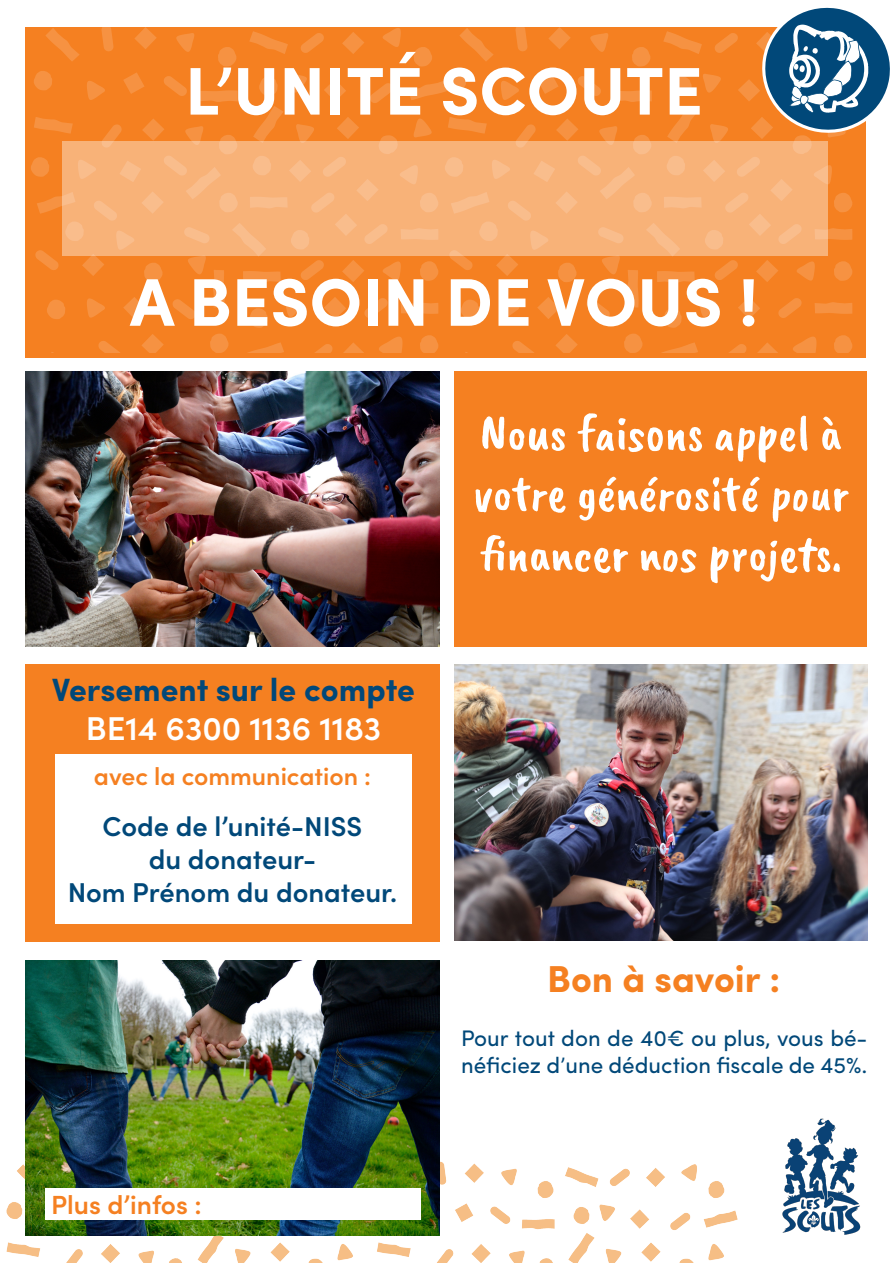
<style>
.page{position:relative;width:893px;height:1263px;background:#fff}
.page>*{position:absolute;margin:0;border:0;box-sizing:border-box;transform-origin:0 0}
.Couverture{font:700 67.5px "Sofia Pro";color:#fff}
.t1{font:50.25px/60.3px "Caveat Brush";color:#fff}
.t2{font:700 37.5px "Sofia Pro";color:#f58021}
.t3{font:600 33.08px "Sofia Pro";color:#fff}
.t4{font:700 32.25px "Sofia Pro";color:#014879}
.t5{font:600 27.3px "Sofia Pro";color:#014879}
.t6{font:600 26.25px "Sofia Pro";color:#f58021}
.t7{font:600 24.83px "Sofia Pro";color:#f58021}
.t8{font:22.5px/27px "Sofia Pro";color:#014879}
</style>
<div class="page">
<img style="left:6px;top:1160px;width:732px;height:103px">
<div style="left:454px;top:371px;width:413px;height:276px;background:#f58021"></div>
<img style="left:26px;top:371px;width:414px;height:276px">
<img style="left:26px;top:960px;width:414px;height:276px">
<img style="left:454px;top:664px;width:413px;height:276px">
<img style="left:26px;top:27px;width:414px;height:326px">
<img style="left:440px;top:27px;width:424px;height:326px">
<svg style="left:756px;top:7px;width:134px;height:129px"></svg>
<svg style="left:62px;top:141px;width:765px;height:114px;background:#f8b37b"></svg>
<div style="left:45px;top:1188px;width:375px;height:32px;background:#fff"></div>
<div style="left:26px;top:664px;width:414px;height:278px;background:#f58021"></div>
<div style="left:55px;top:754px;width:357px;height:170px;background:#fff"></div>
<img style="left:782px;top:1118px;width:79px;height:117px">
<p class="Couverture" style="left:185px;top:39px;width:519px">L’UNITÉ SCOUTE</p>
<p class="Couverture" style="left:130px;top:251px;width:630px">A BESOIN DE VOUS !</p>
<p class="t4" style="left:52px;top:665px;width:365px">Versement sur le compte</p>
<p class="t3" style="left:86px;top:704px;width:297px">BE14 6300 1136 1183</p>
<p class="t7" style="left:94px;top:758px;width:279px">avec la communication :</p>
<p class="t5" style="left:103px;top:806px;width:261px">Code de l’unité-NISS</p>
<p class="t5" style="left:149px;top:839px;width:169px">du donateur-</p>
<p class="t5" style="left:68px;top:871px;width:331px">Nom Prénom du donateur.</p>
<p class="t1" style="left:473px;top:404px;width:377px">Nous faisons appel à votre générosité pour financer nos projets.</p>
<p class="t2" style="left:547px;top:950px;width:235px">Bon à savoir :</p>
<p class="t8" style="left:461px;top:1023px;width:408px">Pour tout don de 40€ ou plus, vous bé&shy;néficiez d’une déduction fiscale de 45%.</p>
<p class="t6" style="left:51px;top:1185px;width:152px">Plus d’infos :</p>
</div>
